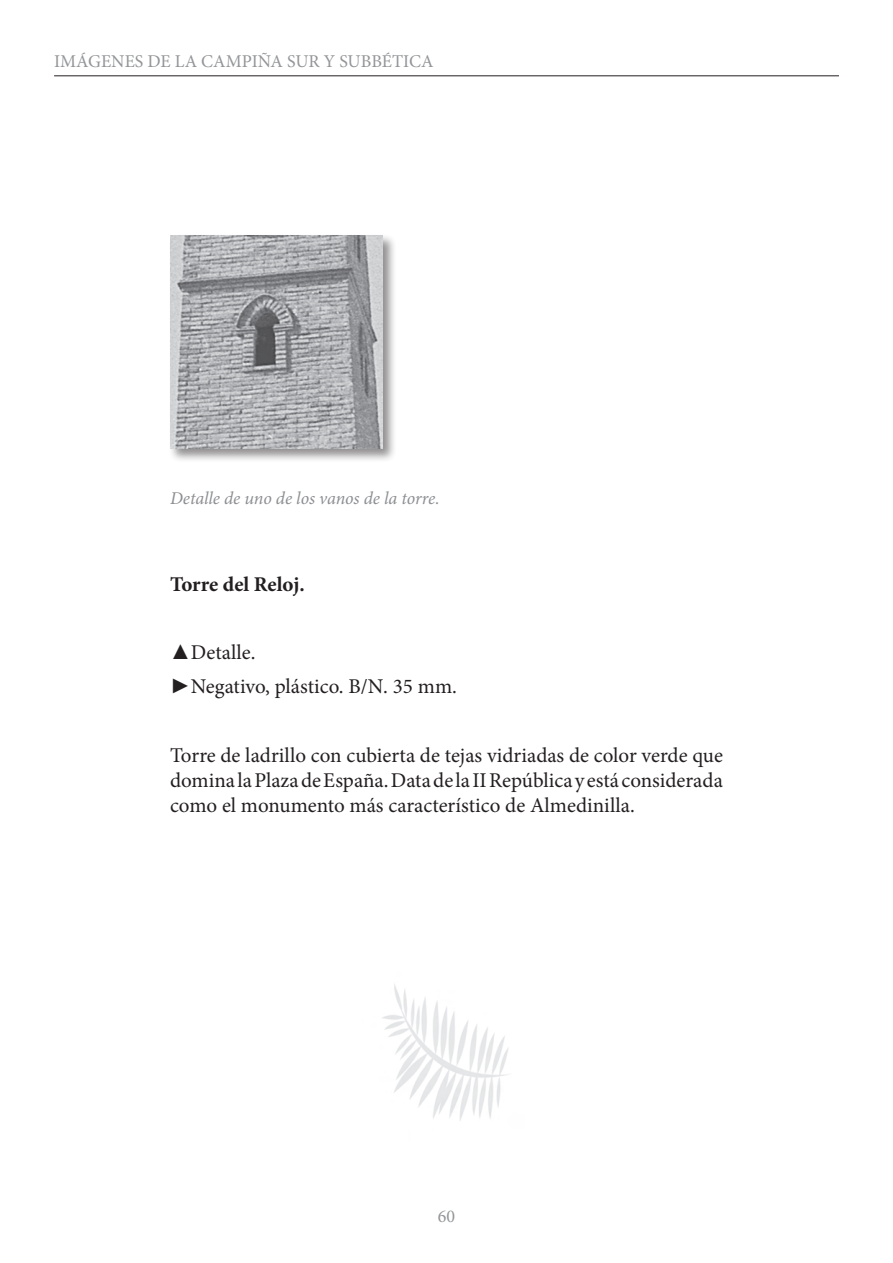
<style>
.page{position:relative;width:893px;height:1263px;background:#fff}
.page>*{position:absolute;margin:0;border:0;box-sizing:border-box;transform-origin:0 0}
.Normal_copy2{font:21px/25.2px "Minion Pro";color:#231f20;text-align:justify}
.Normal_copy2-2{font:700 21px "Minion Pro";letter-spacing:-.005em;color:#231f20}
.t1{font:18px "Minion Pro";color:#939598}
.Paragraph_Style_1{font:italic 18px "Minion Pro";letter-spacing:-.005em;color:#8c8e91}
.s1{font-family:"Times New Roman"}
</style>
<div class="page">
<hr style="left:54px;top:75px;width:785px;height:1px;background:#231f20">
<div style="left:168px;top:233px;width:236px;height:236px;background:#231f20;opacity:.5"></div>
<img style="left:170px;top:235px;width:213px;height:213px">
<img style="left:382px;top:984px;width:127px;height:137px">
<p class="t1" style="left:54px;top:49px;width:381px">IMÁGENES DE LA CAMPIÑA SUR Y SUBBÉTICA</p>
<p class="Paragraph_Style_1" style="left:170px;top:485px;width:271px">Detalle de uno de los vanos de la torre.</p>
<p class="Normal_copy2-2" style="left:170px;top:569px;width:136px">Torre del Reloj.</p>
<p class="Normal_copy2" style="left:170px;top:640px;width:87px"><span class="s1">▲</span>Detalle.</p>
<p class="Normal_copy2" style="left:170px;top:674px;width:288px"><span class="s1">►</span>Negativo, plástico. B/N. 35 mm.</p>
<p class="Normal_copy2" style="left:170px;top:743px;width:554px">Torre de ladrillo con cubierta de tejas vidriadas de color verde que domina la Plaza de España. Data de la II República y está considerada como el monumento más característico de Almedinilla.</p>
<p class="t1" style="left:438px;top:1204px;width:19px">60</p>
</div>
